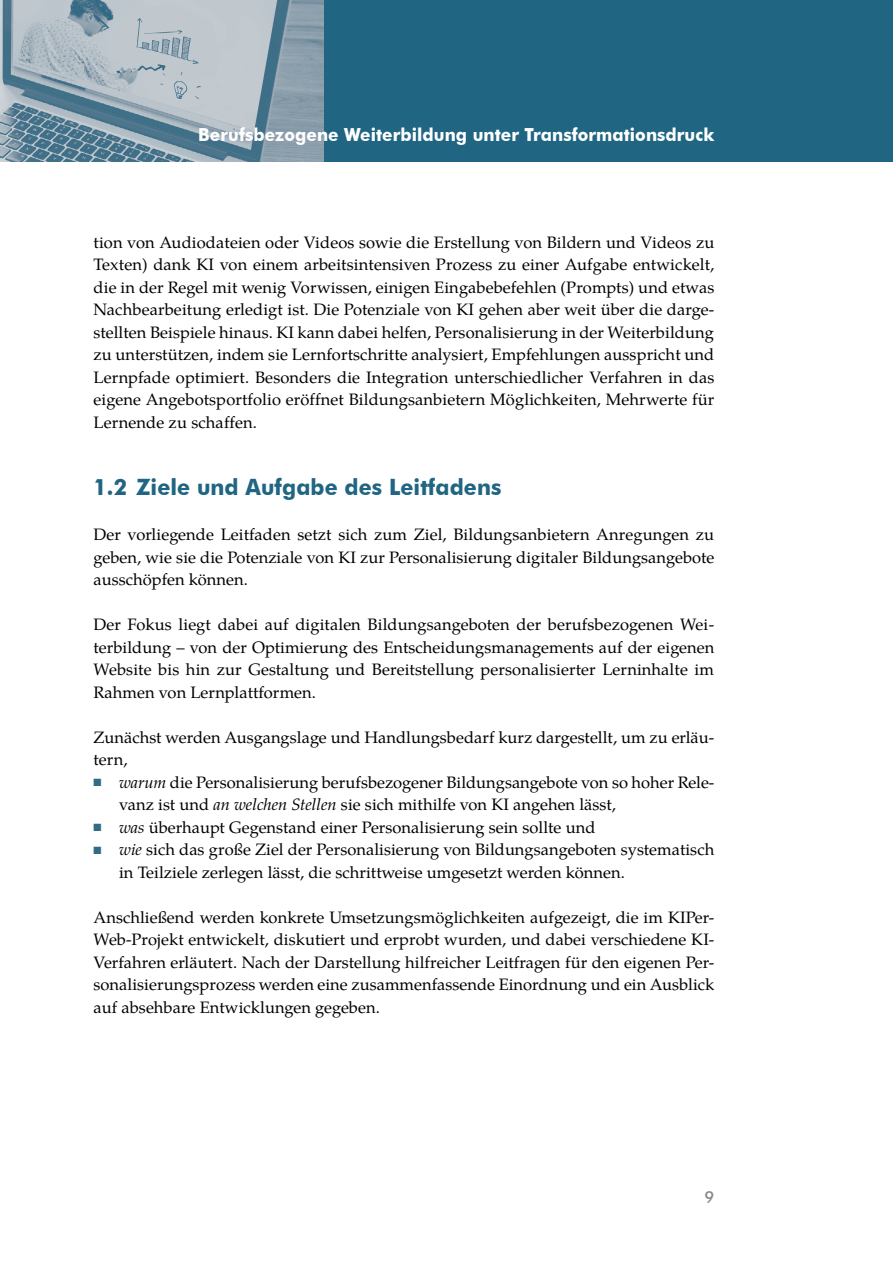
<style>
.page{position:relative;width:893px;height:1263px;background:#fff}
.page>*{position:absolute;margin:0;border:0;box-sizing:border-box;transform-origin:0 0}
.ü2_text{font:700 22.5px "Futura BT";letter-spacing:.005em;color:#206582;scale:.95 1}
.t1{font:700 18px "Futura BT";letter-spacing:.005em;color:#fff;scale:.95 1}
.fließtext{font:16.5px/22.5px "Te X Gyre Pagella";color:#000;text-align:justify}
.fließtext_nach_Aufzählung{font:16.5px/22.5px "Te X Gyre Pagella";color:#000;text-align:justify}
.fließtext_vor_Aufzählung{font:16.5px/22.5px "Te X Gyre Pagella";color:#000}
.t2{font:500 16.5px "Futura BT";color:#878787}
.s1{color:#326b85}
.s2{font-style:italic}
</style>
<div class="page">
<div style="left:0;top:0;width:893px;height:162px;background:#206582"></div>
<img style="left:0;top:0;width:323px;height:162px">
<p class="t1" style="left:198px;top:124px;width:545px">Berufsbezogene Weiterbildung unter Transformationsdruck</p>
<p class="fließtext" style="left:94px;top:230px;width:622px">tion von Audiodateien oder Videos sowie die Erstellung von Bildern und Videos zu Texten) dank KI von einem arbeitsintensiven Prozess zu einer Aufgabe entwickelt, die in der Regel mit wenig Vorwissen, einigen Eingabebefehlen (Prompts) und etwas Nachbearbeitung erledigt ist. Die Potenziale von KI gehen aber weit über die darge&shy;stellten Beispiele hinaus. KI kann dabei helfen, Personalisierung in der Weiterbildung zu unterstützen, indem sie Lernfortschritte analysiert, Empfehlungen ausspricht und Lernpfade optimiert. Besonders die Integration unterschiedlicher Verfahren in das eigene Angebotsportfolio eröffnet Bildungsanbietern Möglichkeiten, Mehrwerte für Lernende zu schaffen.</p>
<p class="ü2_text" style="left:94px;top:474px;width:431px">1.2 Ziele und Aufgabe des Leitfadens</p>
<p class="fließtext" style="left:94px;top:522px;width:622px">Der vorliegende Leitfaden setzt sich zum Ziel, Bildungsanbietern Anregungen zu geben, wie sie die Potenziale von KI zur Personalisierung digitaler Bildungsangebote ausschöpfen können.</p>
<p class="fließtext" style="left:94px;top:612px;width:622px">Der Fokus liegt dabei auf digitalen Bildungsangeboten der berufsbezogenen Wei&shy;terbildung – von der Optimierung des Entscheidungsmanagements auf der eigenen Website bis hin zur Gestaltung und Bereitstellung personalisierter Lerninhalte im Rahmen von Lernplattformen.</p>
<p class="fließtext_vor_Aufzählung" style="left:94px;top:725px;width:622px">Zunächst werden Ausgangslage und Handlungsbedarf kurz dargestellt, um zu erläu&shy;tern,</p>
<p class="fließtext" style="left:119px;top:770px;width:597px;text-indent:-26px"><span class="s1">■</span> <span class="s2">warum</span> die Personalisierung berufsbezogener Bildungsangebote von so hoher Rele&shy;vanz ist und <span class="s2">an welchen Stellen</span> sie sich mithilfe von KI angehen lässt,</p>
<p class="fließtext" style="left:94px;top:815px;width:503px"><span class="s1">■</span> <span class="s2">was</span> überhaupt Gegenstand einer Personalisierung sein sollte und</p>
<p class="fließtext" style="left:119px;top:837px;width:597px;text-indent:-26px"><span class="s1">■</span> <span class="s2">wie</span> sich das große Ziel der Personalisierung von Bildungsangeboten systematisch in Teilziele zerlegen lässt, die schrittweise umgesetzt werden können.</p>
<p class="fließtext_nach_Aufzählung" style="left:94px;top:905px;width:622px">Anschließend werden konkrete Umsetzungsmöglichkeiten aufgezeigt, die im KIPer-Web-Projekt entwickelt, diskutiert und erprobt wurden, und dabei verschiedene KI-Verfahren erläutert. Nach der Darstellung hilfreicher Leitfragen für den eigenen Per&shy;sonalisierungsprozess werden eine zusammenfassende Einordnung und ein Ausblick auf absehbare Entwicklungen gegeben.</p>
<p class="t2" style="left:704px;top:1187px;width:11px">9</p>
</div>
